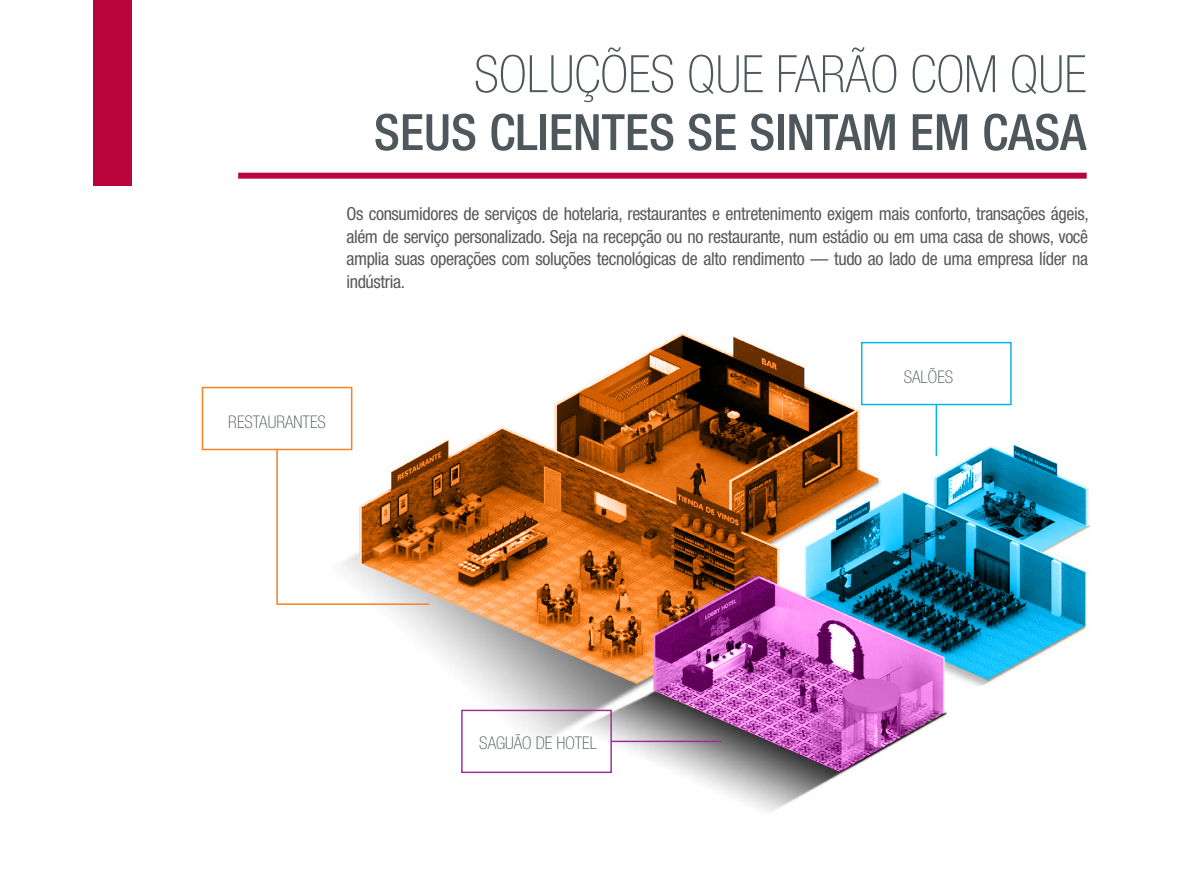
<style>
.page{position:relative;width:1191px;height:893px;background:#fff}
.page>*{position:absolute;margin:0;border:0;box-sizing:border-box;transform-origin:0 0}
.t1{font:100 condensed 51.6px "Helvetica Neue LT Std";color:#4e575b}
.t2{font:500 condensed 50.1px "Helvetica Neue LT Std";color:#4e575b}
.t3{font:condensed 18px/22.5px "Helvetica Neue LT Std";letter-spacing:-.02em;color:#58595b;text-align:justify}
.t4{font:100 condensed 17.4px "Helvetica Neue LT Std";color:#4e575b}
</style>
<div class="page">
<img style="left:201px;top:172px;width:890px;height:639px">
<div style="left:461px;top:710px;width:151px;height:63px;border:1px solid #9b2e92"></div>
<div style="left:202px;top:387px;width:150px;height:63px;border:2px solid #f58326"></div>
<div style="left:861px;top:342px;width:150px;height:63px;border:1px solid #00b4ef"></div>
<hr style="left:935px;top:405px;width:2px;height:51px;background:#00b4ef">
<div style="left:93px;top:0;width:39px;height:186px;background:#b9053c"></div>
<div style="left:238px;top:173px;width:848px;height:6px;background:#b9053c"></div>
<hr style="left:611px;top:741px;width:110px;height:1px;background:#9b2e92">
<svg style="left:275px;top:448px;width:84px;height:158px"></svg>
<svg style="left:359px;top:332px;width:518px;height:352px"></svg>
<svg style="left:653px;top:575px;width:290px;height:197px;background:#b66aa5"></svg>
<svg style="left:804px;top:445px;width:283px;height:235px"></svg>
<h1 class="t1" style="left:474px;top:45px;width:613px">SOLUÇÕES QUE FARÃO COM QUE</h1>
<h2 class="t2" style="left:374px;top:102px;width:714px">SEUS CLIENTES SE SINTAM EM CASA</h2>
<p class="t3" style="left:346px;top:203px;width:744px">Os consumidores de serviços de hotelaria, restaurantes e entretenimento exigem mais conforto, transações ágeis, além de serviço personalizado. Seja na recepção ou no restaurante, num estádio ou em uma casa de shows, você amplia suas operações com soluções tecnológicas de alto rendimento — tudo ao lado de uma empresa líder na indústria.</p>
<p class="t4" style="left:228px;top:412px;width:99px">RESTAURANTES</p>
<p class="t4" style="left:903px;top:367px;width:51px">SALÕES</p>
<p class="t4" style="left:479px;top:733px;width:119px">SAGUÃO DE HOTEL</p>
</div>
